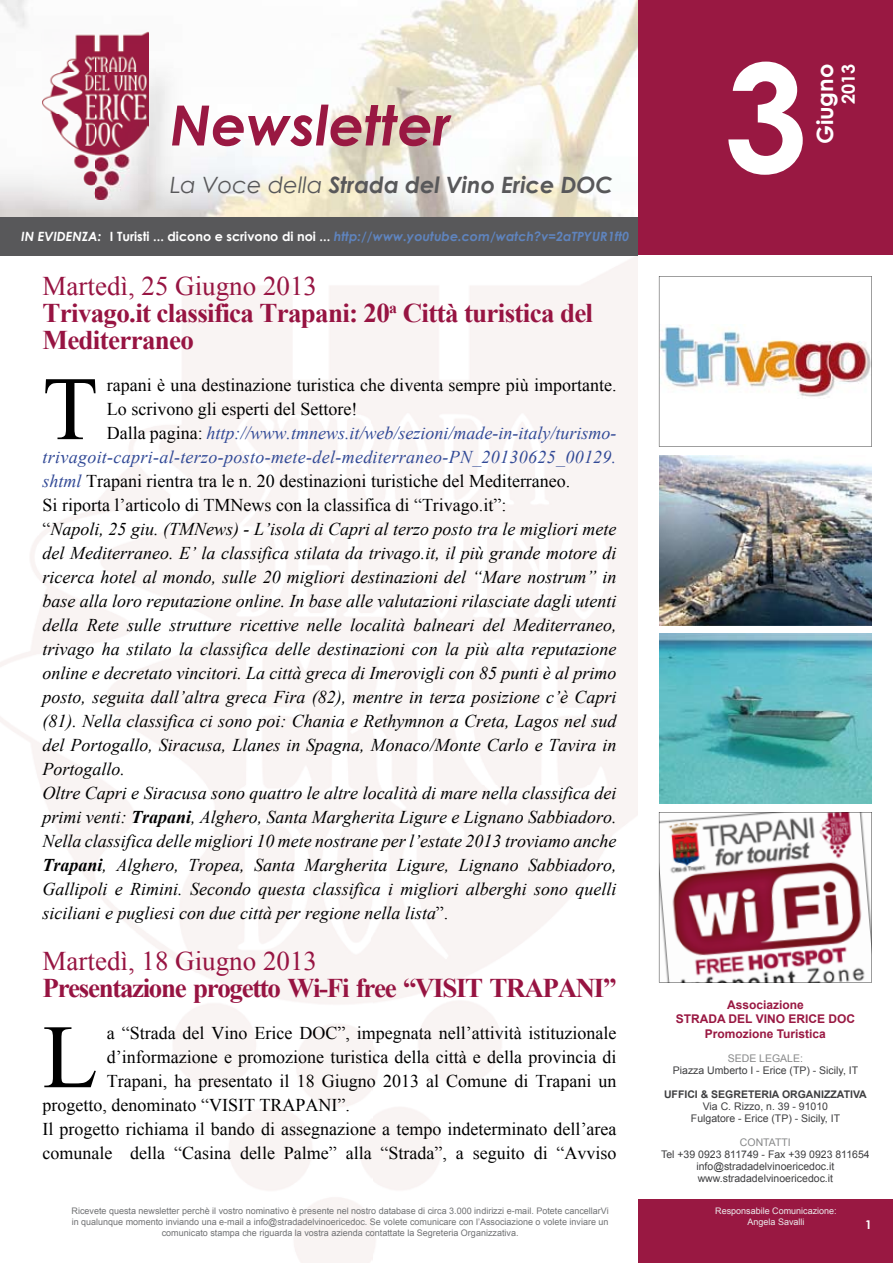
<style>
.page{position:relative;width:893px;height:1263px;background:#fff}
.page>*{position:absolute;margin:0;border:0;box-sizing:border-box;transform-origin:0 0}
.t1{font:700 150px "Century Gothic";color:#fff}
.t2{font:90.45px "Times New Roman";color:#000}
.t3{font:italic 700 55.5px "Century Gothic";color:#991842}
.t4{font:700 27px/27px "Times New Roman";letter-spacing:-.025em;color:#971442}
.t5{font:700 27px "Times New Roman";letter-spacing:-.05em;color:#971442}
.t6{font:27px "Times New Roman";color:#971442}
.t7{font:italic 700 22.5px "Century Gothic";color:#58585a}
.t8{font:700 22.5px "Century Gothic";color:#fff}
.t9{font:italic 18px "Times New Roman";color:#000}
.t10{font:18px "Times New Roman";color:#000}
.t11{font:italic 18px "Times New Roman";letter-spacing:.015em;color:#314996}
.t12{font:700 18px "Century Gothic";color:#fff}
.t13{font:italic 700 12.75px "Century Gothic";color:#5f84be}
.t14{font:700 12px/14.4px "Arial";color:#991842;text-align:center}
.t15{font:700 12px "Century Gothic";color:#fff}
.t16{font:10.5px/12px "Arial";color:#3e3e40;text-align:center}
.t17{font:700 10.5px "Arial";color:#3e3e40}
.t18{font:10.5px "Arial";color:#878889}
.t19{font:9px/10.8px "Arial";color:#707173;text-align:center}
.t20{font:9px/10.8px "Arial";color:#ececed;text-align:center}
.s1{font-weight:400}
.s2{color:#fff}
.s3{font-style:normal;color:#fff}
.s4{font-style:normal;color:#000}
.s5{font-style:italic;color:#314996}
.s6{font-style:normal}
.s7{font-weight:700}
</style>
<div class="page">
<img style="left:0;top:0;width:638px;height:217px">
<img style="left:0;top:255px;width:638px;height:1008px">
<div style="left:638px;top:0;width:255px;height:255px;background:#991842"></div>
<img style="left:43px;top:30px;width:106px;height:170px">
<div style="left:638px;top:1199px;width:255px;height:64px;background:#991842"></div>
<div style="left:0;top:217px;width:638px;height:38px;background:#58585a"></div>
<svg style="left:659px;top:276px;width:213px;height:171px"></svg>
<img style="left:659px;top:455px;width:213px;height:170px">
<img style="left:659px;top:634px;width:213px;height:170px">
<svg style="left:659px;top:812px;width:213px;height:170px"></svg>
<h3 class="t3" style="left:170px;top:83px;width:282px">Newsletter</h3>
<p class="t7" style="left:170px;top:168px;width:444px"><span class="s1">La Voce della</span> Strada del Vino Erice DOC</p>
<p class="t13" style="left:21px;top:226px;width:610px"><span class="s2">IN EVIDENZA:</span> <span class="s3">I Turisti ... dicono e scrivono di noi ...</span> http://www.youtube.com/watch?v=2aTPYUR1ft0</p>
<h3 class="t4" style="left:43px;top:272px;width:552px"><span class="s1">Martedì, 25 Giugno 2013<br></span>Trivago.it classifica Trapani: 20<sup>a</sup> Città turistica del<br>Mediterraneo</h3>
<h2 class="t2" style="left:43px;top:348px;width:57px">T</h2>
<p class="t10" style="left:107px;top:373px;width:511px">rapani è una destinazione turistica che diventa sempre più importante.</p>
<p class="t10" style="left:107px;top:397px;width:252px">Lo scrivono gli esperti del Settore!</p>
<p class="t11" style="left:107px;top:421px;width:511px"><span class="s4">Dalla pagina:</span> http://www.tmnews.it/web/sezioni/made-in-italy/turismo-</p>
<p class="t11" style="left:43px;top:445px;width:575px">trivagoit-capri-al-terzo-posto-mete-del-mediterraneo-PN_20130625_00129.</p>
<p class="t10" style="left:43px;top:469px;width:529px"><span class="s5">shtml</span> Trapani rientra tra le n. 20 destinazioni turistiche del Mediterraneo.</p>
<p class="t10" style="left:43px;top:493px;width:465px">Si riporta l’articolo di TMNews con la classifica di “Trivago.it”:</p>
<p class="t9" style="left:43px;top:517px;width:576px"><span class="s6">“</span>Napoli, 25 giu. (TMNews) - L’isola di Capri al terzo posto tra le migliori mete</p>
<p class="t9" style="left:43px;top:541px;width:576px">del Mediterraneo. E’ la classifica stilata da trivago.it, il più grande motore di</p>
<p class="t9" style="left:43px;top:565px;width:576px">ricerca hotel al mondo, sulle 20 migliori destinazioni del “Mare nostrum” in</p>
<p class="t9" style="left:43px;top:589px;width:576px">base alla loro reputazione online. In base alle valutazioni rilasciate dagli utenti</p>
<p class="t9" style="left:43px;top:613px;width:576px">della Rete sulle strutture ricettive nelle località balneari del Mediterraneo,</p>
<p class="t9" style="left:43px;top:637px;width:576px">trivago ha stilato la classifica delle destinazioni con la più alta reputazione</p>
<p class="t9" style="left:43px;top:661px;width:575px">online e decretato vincitori. La città greca di Imerovigli con 85 punti è al primo</p>
<p class="t9" style="left:43px;top:685px;width:576px">posto, seguita dall’altra greca Fira (82), mentre in terza posizione c’è Capri</p>
<p class="t9" style="left:43px;top:709px;width:576px">(81). Nella classifica ci sono poi: Chania e Rethymnon a Creta, Lagos nel sud</p>
<p class="t9" style="left:43px;top:733px;width:576px">del Portogallo, Siracusa, Llanes in Spagna, Monaco/Monte Carlo e Tavira in</p>
<p class="t9" style="left:43px;top:757px;width:84px">Portogallo.</p>
<p class="t9" style="left:43px;top:781px;width:576px">Oltre Capri e Siracusa sono quattro le altre località di mare nella classifica dei</p>
<p class="t9" style="left:43px;top:805px;width:576px">primi venti: <span class="s7">Trapani</span>, Alghero, Santa Margherita Ligure e Lignano Sabbiadoro.</p>
<p class="t9" style="left:43px;top:829px;width:575px">Nella classifica delle migliori 10 mete nostrane per l’estate 2013 troviamo anche</p>
<p class="t9" style="left:43px;top:853px;width:576px"><span class="s7">Trapani</span>, Alghero, Tropea, Santa Margherita Ligure, Lignano Sabbiadoro,</p>
<p class="t9" style="left:43px;top:877px;width:575px">Gallipoli e Rimini. Secondo questa classifica i migliori alberghi sono quelli</p>
<p class="t9" style="left:43px;top:901px;width:407px">siciliani e pugliesi con due città per regione nella lista<span class="s6">”.</span></p>
<h3 class="t6" style="left:43px;top:943px;width:276px">Martedì, 18 Giugno 2013</h3>
<h3 class="t5" style="left:43px;top:969px;width:576px">Presentazione progetto Wi-Fi free “VISIT TRAPANI”</h3>
<h2 class="t2" style="left:43px;top:996px;width:57px">L</h2>
<p class="t10" style="left:107px;top:1021px;width:511px">a “Strada del Vino Erice DOC”, impegnata nell’attività istituzionale</p>
<p class="t10" style="left:107px;top:1045px;width:511px">d’informazione e promozione turistica della città e della provincia di</p>
<p class="t10" style="left:107px;top:1069px;width:511px">Trapani, ha presentato il 18 Giugno 2013 al Comune di Trapani un</p>
<p class="t10" style="left:43px;top:1093px;width:309px">progetto, denominato “VISIT TRAPANI”.</p>
<p class="t10" style="left:43px;top:1117px;width:576px">Il progetto richiama il bando di assegnazione a tempo indeterminato dell’area</p>
<p class="t10" style="left:43px;top:1141px;width:576px">comunale della “Casina delle Palme” alla “Strada”, a seguito di “Avviso</p>
<p class="t19" style="left:72px;top:1206px;width:539px">Ricevete questa newsletter perchè il vostro nominativo è presente nel nostro database di circa 3.000 indirizzi e-mail. Potete cancellarVi in qualunque momento inviando una e-mail a info@stradadelvinoericedoc. Se volete comunicare con l’Associazione o volete inviare un comunicato stampa che riguarda la vostra azienda contattate la Segreteria Organizzativa.</p>
<h1 class="t1" style="left:724px;top:4px;width:85px">3</h1>
<p class="t8" style="left:808px;top:144px;width:82px;rotate:-90deg">Giugno</p>
<p class="t12" style="left:835px;top:104px;width:42px;rotate:-90deg">2013</p>
<p class="t14" style="left:676px;top:998px;width:181px">Associazione<br>STRADA DEL VINO ERICE DOC<br>Promozione Turistica</p>
<p class="t18" style="left:728px;top:1051px;width:77px">SEDE LEGALE:</p>
<p class="t16" style="left:673px;top:1064px;width:187px">Piazza Umberto I - Erice (TP) - Sicily, IT</p>
<p class="t17" style="left:664px;top:1087px;width:204px">UFFICI &amp; SEGRETERIA ORGANIZZATIVA</p>
<p class="t16" style="left:691px;top:1100px;width:151px">Via C. Rizzo, n. 39 - 91010<br>Fulgatore - Erice (TP) - Sicily, IT</p>
<p class="t18" style="left:740px;top:1135px;width:52px">CONTATTI</p>
<p class="t16" style="left:661px;top:1148px;width:210px">Tel +39 0923 811749 - Fax +39 0923 811654 info@stradadelvinoericedoc.it www.stradadelvinoericedoc.it</p>
<p class="t20" style="left:715px;top:1206px;width:123px">Responsabile Comunicazione:<br>Angela Savalli</p>
<p class="t15" style="left:865px;top:1216px;width:8px">1</p>
</div>
